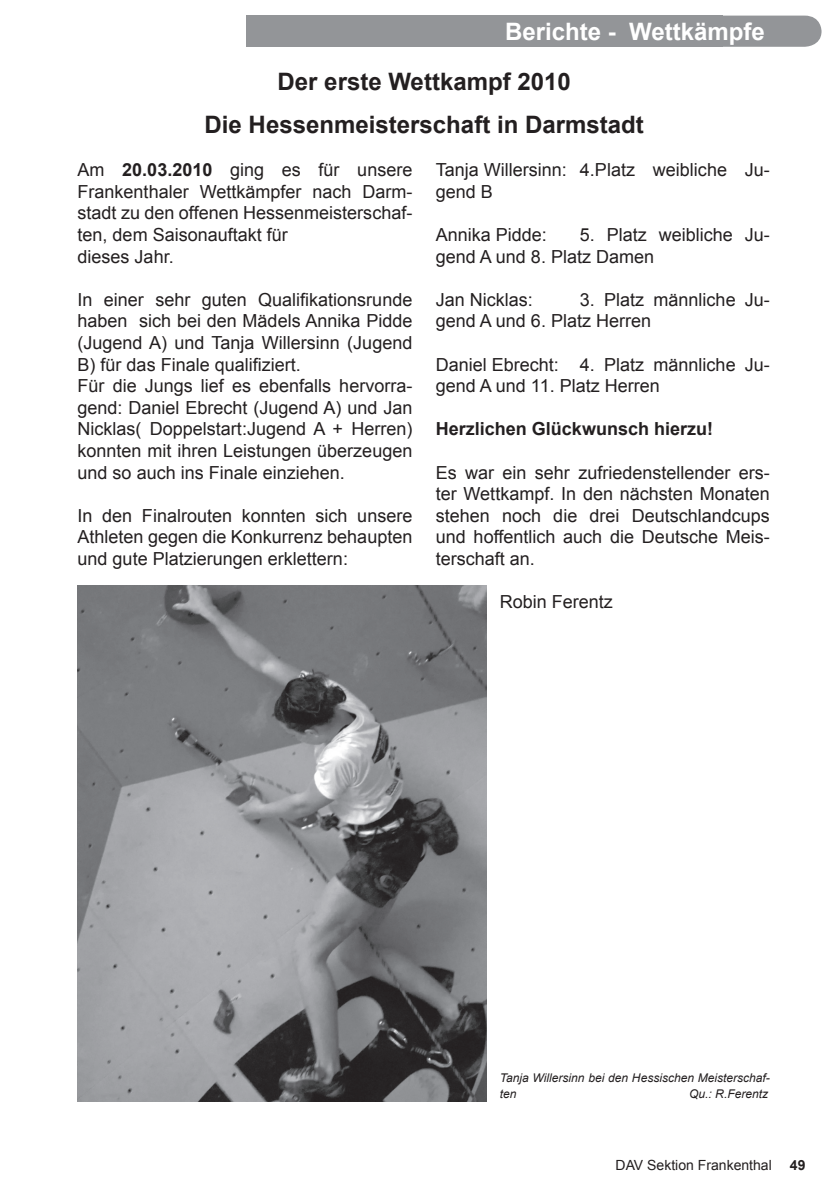
<style>
.page{position:relative;width:840px;height:1191px;background:#fff}
.page>*{position:absolute;margin:0;border:0;box-sizing:border-box;transform-origin:0 0}
.t1{font:700 24px/43.2px "Arial";color:#231f20;text-align:center}
.t2{font:700 24px "Arial";color:#fff}
.t3{font:18px/21.6px "Arial";color:#231f20}
.t4{font:700 18px "Arial";color:#231f20}
.t5{font:14px "Arial";color:#231f20}
.t6{font:700 14px "Arial";color:#231f20}
.t7{font:italic 12px/16px "Arial";color:#231f20}
.s1{font-weight:700}
</style>
<div class="page">
<div style="left:721px;top:16px;width:100px;height:31px;background:#939598"></div>
<div style="left:246px;top:16px;width:475px;height:31px;background:#939598"></div>
<img style="left:77px;top:585px;width:409px;height:517px">
<h1 class="t2" style="left:504px;top:18px;width:261px">Berichte - Wettkämpfe</h1>
<h1 class="t1" style="left:204px;top:60px;width:440px">Der erste Wettkampf 2010<br>Die Hessenmeisterschaft in Darmstadt</h1>
<p class="t3" style="left:435px;top:159px;width:335px">Tanja Willersinn: 4.Platz weibliche Ju&shy;gend B</p>
<p class="t3" style="left:435px;top:224px;width:113px">Annika Pidde:</p>
<p class="t3" style="left:77px;top:159px;width:336px">Am <span class="s1">20.03.2010</span> ging es für unsere<br>Frankenthaler Wettkämpfer nach Darm&shy;stadt zu den offenen Hessenmeisterschaf&shy;ten, dem Saisonauftakt für<br>dieses Jahr.</p>
<p class="t3" style="left:77px;top:289px;width:336px">In einer sehr guten Qualifikationsrunde haben sich bei den Mädels Annika Pidde (Jugend A) und Tanja Willersinn (Jugend B) für das Finale qualifiziert.<br>Für die Jungs lief es ebenfalls hervorra&shy;gend: Daniel Ebrecht (Jugend A) und Jan Nicklas( Doppelstart:Jugend A + Herren) konnten mit ihren Leistungen überzeugen und so auch ins Finale einziehen.</p>
<p class="t3" style="left:77px;top:505px;width:336px;text-align:justify">In den Finalrouten konnten sich unsere Athleten gegen die Konkurrenz behaupten und gute Platzierungen erklettern:</p>
<p class="t3" style="left:435px;top:224px;width:335px;text-indent:144px">5. Platz weibliche Ju&shy;gend A und 8. Platz Damen</p>
<p class="t3" style="left:435px;top:289px;width:99px">Jan Nicklas:</p>
<p class="t3" style="left:435px;top:289px;width:335px;text-indent:144px">3. Platz männliche Ju&shy;gend A und 6. Platz Herren</p>
<p class="t3" style="left:435px;top:353px;width:335px">Daniel Ebrecht: 4. Platz männliche Ju&shy;gend A und 11. Platz Herren</p>
<p class="t4" style="left:435px;top:419px;width:279px">Herzlichen Glückwunsch hierzu!</p>
<p class="t3" style="left:435px;top:461px;width:335px;text-align:justify">Es war ein sehr zufriedenstellender ers&shy;ter Wettkampf. In den nächsten Monaten stehen noch die drei Deutschlandcups und hoffentlich auch die Deutsche Meis&shy;terschaft an.</p>
<p class="t3" style="left:499px;top:591px;width:115px">Robin Ferentz</p>
<p class="t7" style="left:499px;top:1069px;width:271px">Tanja Willersinn bei den Hessischen Meisterschaf&shy;ten</p>
<p class="t7" style="left:689px;top:1085px;width:80px">Qu.: R.Ferentz</p>
<p class="t5" style="left:615px;top:1157px;width:158px">DAV Sektion Frankenthal</p>
<p class="t6" style="left:789px;top:1157px;width:17px">49</p>
</div>
